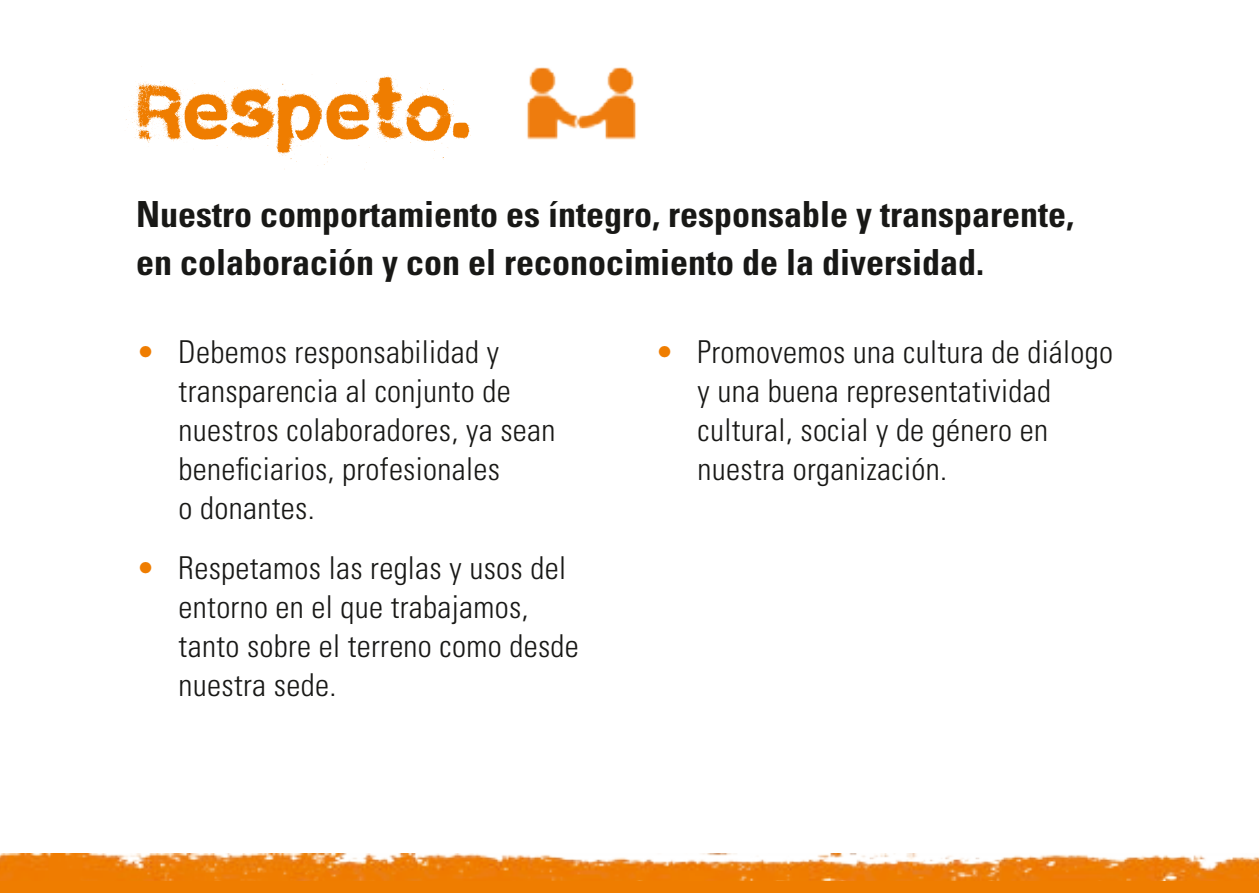
<style>
.page{position:relative;width:1259px;height:893px;background:#fff}
.page>*{position:absolute;margin:0;border:0;box-sizing:border-box;transform-origin:0 0}
.t1{font:90px "tdh cityburn";letter-spacing:.02em;color:#ef7d00}
.t2{font:700 condensed 36px/48px "Univers LT Std";color:#181816}
.t3{font:300 condensed 31.5px/39px "Univers LT Std";letter-spacing:.01em;color:#181816}
.s1{color:#ef7d00}
</style>
<div class="page">
<img style="left:527px;top:67px;width:109px;height:73px">
<img style="left:0;top:853px;width:1259px;height:29px">
<div style="left:0;top:882px;width:1259px;height:11px;background:#ef7d00"></div>
<h1 class="t1" style="left:136px;top:55px;width:335px">Respeto.</h1>
<p class="t2" style="left:136px;top:190px;width:939px">Nuestro comportamiento es íntegro, responsable y transparente, en colaboración y con el reconocimiento de la diversidad.</p>
<p class="t3" style="left:179px;top:332px;width:378px;text-indent:-43px"><span class="s1">•</span> Debemos responsabilidad y transparencia al conjunto de nuestros colaboradores, ya sean beneficiarios, profesionales<br>o donantes.</p>
<p class="t3" style="left:179px;top:548px;width:402px;text-indent:-43px"><span class="s1">•</span> Respetamos las reglas y usos del entorno en el que trabajamos, tanto sobre el terreno como desde nuestra sede.</p>
<p class="t3" style="left:697px;top:332px;width:417px;text-indent:-43px"><span class="s1">•</span> Promovemos una cultura de diálogo y una buena representatividad cultural, social y de género en nuestra organización.</p>
</div>
